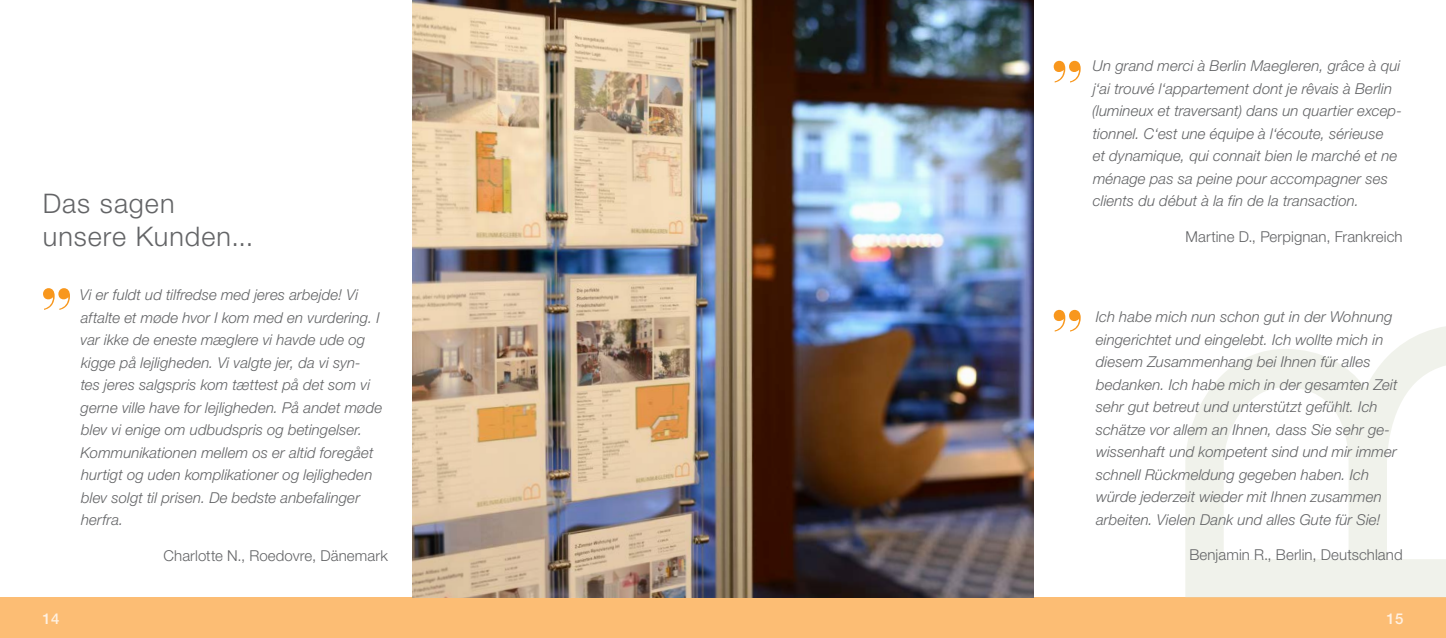
<style>
.page{position:relative;width:1446px;height:638px;background:#fff}
.page>*{position:absolute;margin:0;border:0;box-sizing:border-box;transform-origin:0 0}
.t1{font:700 69.15px "Bauer Bodoni";color:#f8971d}
.t2{font:300 27px/33px "Helvetica Neue";letter-spacing:.035em;color:#636466}
.t3{font:italic 300 15px/22.5px "Helvetica Neue";letter-spacing:.005em;color:#636466}
.t4{font:300 15px "Helvetica Neue";letter-spacing:.005em;color:#636466}
.t5{font:500 15px "Helvetica Neue";color:#fff1e2}
</style>
<div class="page">
<div style="left:0;top:597px;width:1446px;height:41px;background:#fcbd74"></div>
<img style="left:412px;top:0;width:621px;height:597px">
<svg style="left:1185px;top:326px;width:261px;height:271px"></svg>
<h2 class="t2" style="left:43px;top:186px;width:212px">Das sagen unsere Kunden...</h2>
<h1 class="t1" style="left:39px;top:272px;width:36px">”</h1>
<p class="t3" style="left:80px;top:283px;width:304px">Vi er fuldt ud tilfredse med jeres arbejde! Vi aftalte et møde hvor I kom med en vurdering. I var ikke de eneste mæglere vi havde ude og kigge på lejligheden. Vi valgte jer, da vi syn&shy;tes jeres salgspris kom tættest på det som vi gerne ville have for lejligheden. På andet møde blev vi enige om udbudspris og betingelser.<br>Kommunikationen mellem os er altid foregået hurtigt og uden komplikationer og lejligheden blev solgt til prisen. De bedste anbefalinger herfra.</p>
<p class="t4" style="left:163px;top:546px;width:226px">Charlotte N., Roedovre, Dänemark</p>
<h1 class="t1" style="left:1050px;top:45px;width:36px">”</h1>
<p class="t3" style="left:1092px;top:55px;width:311px">Un grand merci à Berlin Maegleren, grâce à qui j‘ai trouvé l‘appartement dont je rêvais à Berlin (lumineux et traversant) dans un quartier excep&shy;tionnel. C‘est une équipe à l‘écoute, sérieuse<br>et dynamique, qui connait bien le marché et ne ménage pas sa peine pour accompagner ses clients du début à la fin de la transaction.</p>
<p class="t4" style="left:1185px;top:227px;width:219px">Martine D., Perpignan, Frankreich</p>
<h1 class="t1" style="left:1050px;top:294px;width:36px">”</h1>
<p class="t3" style="left:1096px;top:305px;width:303px">Ich habe mich nun schon gut in der Wohnung eingerichtet und eingelebt. Ich wollte mich in diesem Zusammenhang bei Ihnen für alles bedanken. Ich habe mich in der gesamten Zeit sehr gut betreut und unterstützt gefühlt. Ich schätze vor allem an Ihnen, dass Sie sehr ge&shy;wissenhaft und kompetent sind und mir immer schnell Rückmeldung gegeben haben. Ich würde jederzeit wieder mit Ihnen zusammen arbeiten. Vielen Dank und alles Gute für Sie!</p>
<p class="t4" style="left:1189px;top:545px;width:215px">Benjamin R., Berlin, Deutschland</p>
<p class="t5" style="left:43px;top:609px;width:18px">14</p>
<p class="t5" style="left:1386px;top:609px;width:18px">15</p>
</div>
